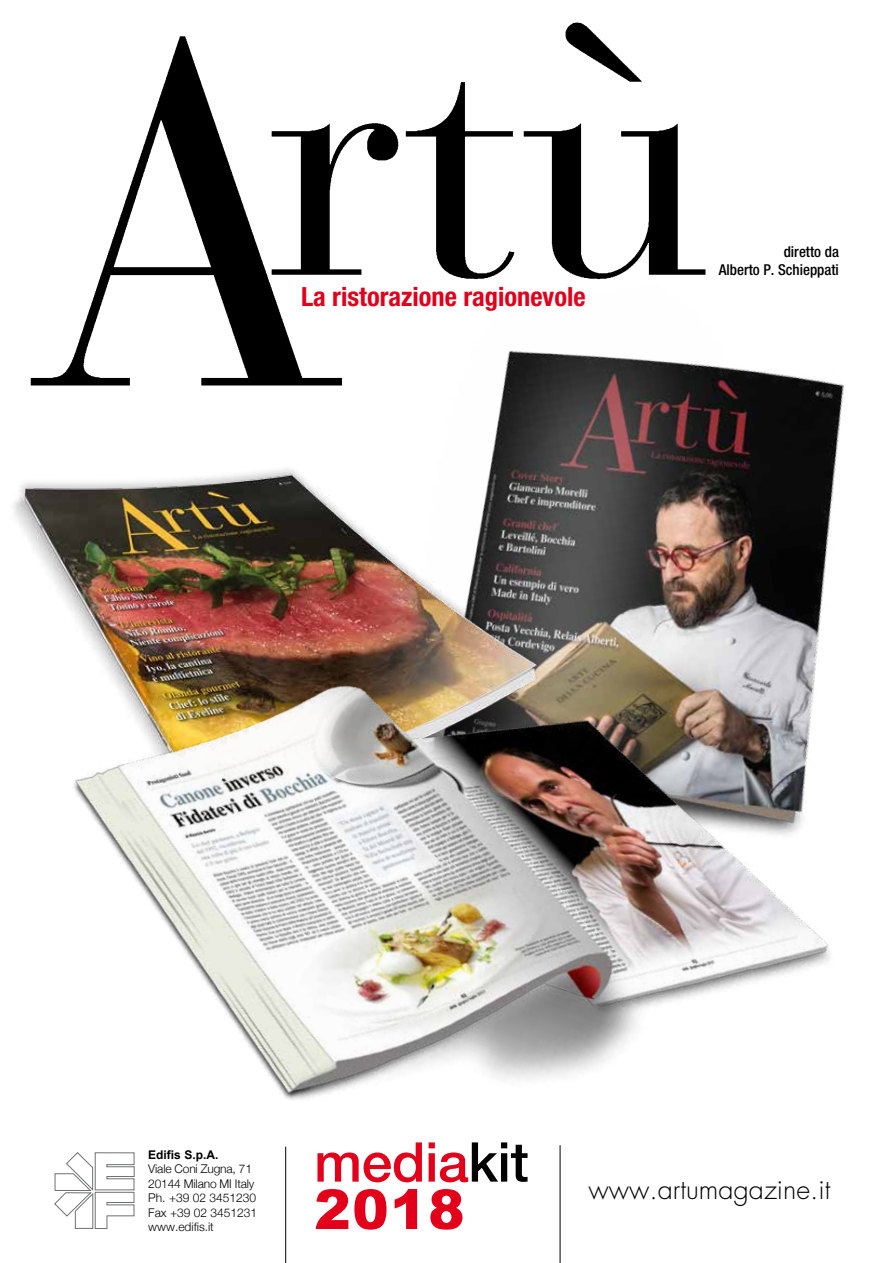
<style>
.page{position:relative;width:893px;height:1263px;background:#fff}
.page>*{position:absolute;margin:0;border:0;box-sizing:border-box;transform-origin:0 0}
.t1{font:500 54.9px "Helvetica Neue LT Std";letter-spacing:-.005em;color:#e2001a}
.t2{font:900 54.9px "Arial";color:#e2001a}
.t3{font:300 27px "Futura Std";color:#000}
.t4{font:700 condensed 26.4px "Helvetica Neue LT Std";color:#e2001a}
.t5{font:500 condensed 15px/18px "Helvetica Neue LT Std";color:#000;text-align:right}
.t6{font:300 12px/14.4px "Helvetica Neue";color:#000}
.t7{font:700 12px "Arial";color:#000}
.s1{color:#000}
</style>
<div class="page">
<img style="left:30px;top:22px;width:648px;height:364px">
<img style="left:345px;top:253px;width:500px;height:236px">
<img style="left:20px;top:418px;width:542px;height:71px">
<img style="left:13px;top:489px;width:821px;height:774px">
<h3 class="t4" style="left:301px;top:281px;width:286px">La ristorazione ragionevole</h3>
<p class="t5" style="left:719px;top:243px;width:122px">diretto da<br>Alberto P. Schieppati</p>
<p class="t7" style="left:148px;top:1147px;width:72px">Edifis S.p.A.</p>
<p class="t6" style="left:148px;top:1161px;width:110px">Viale Coni Zugna, 71<br>20144 Milano MI Italy<br>Ph. +39 02 3451230<br>Fax +39 02 3451231 www.edifis.it</p>
<h1 class="t1" style="left:314px;top:1129px;width:216px">media<span class="s1">kit</span></h1>
<h1 class="t2" style="left:314px;top:1169px;width:152px">2018</h1>
<h2 class="t3" style="left:589px;top:1173px;width:244px">www.artumagazine.it</h2>
</div>
